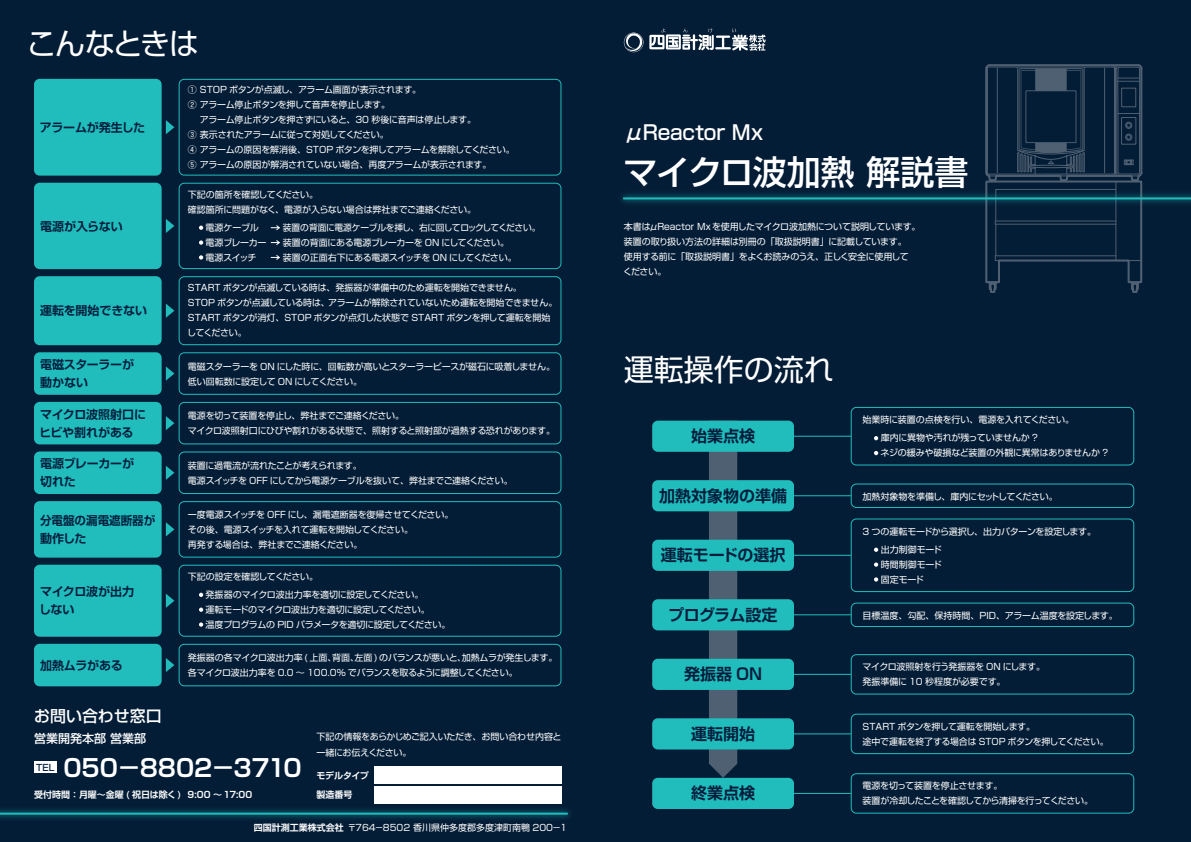
<style>
.page{position:relative;width:1191px;height:842px;background:#041d36}
.page>*{position:absolute;margin:0;border:0;box-sizing:border-box;transform-origin:0 0}
.t1{font:500 34px "Shin Go Pro";letter-spacing:-.015em;color:#fff}
.t2{font:30px "Shin Go Pro";color:#fff}
.t3{font:700 24px "Shin Go Pro De";letter-spacing:-.01em;color:#fff}
.t4{font:500 20px "Shin Go Pro";letter-spacing:-.005em;color:#fff}
.t5{font:700 16px "Shin Go Pro De";color:#021d3c}
.t6{font:500 16px "Shin Go Pro";color:#fff}
.t7{font:700 16px "Shin Go Pro De";letter-spacing:-.035em;color:#021d3c}
.t8{font:700 12px/18px "Shin Go Pro De";letter-spacing:-.005em;color:#021d3c}
.t9{font:700 12px/18px "Shin Go Pro De";letter-spacing:-.005em;color:#021d3c;scale:.96 1}
.t10{font:500 12px "Shin Go Pro";color:#fff}
.t11{font:9px/15px "Shin Go Pro";letter-spacing:-.03em;color:#fff}
.t12{font:9px/15px "Shin Go Pro";letter-spacing:-.01em;color:#fff}
.t13{font:9px "Shin Go Pro";color:#fff}
.t14{font:700 9px "Shin Go Pro De";letter-spacing:-.01em;color:#fff}
.t15{font:500 9px "Shin Go Pro";color:#021d3c}
.s1{font-family:"Shin Go Pro De";font-weight:700}
</style>
<div class="page">
<svg style="left:985px;top:64px;width:157px;height:229px"></svg>
<img style="left:621px;top:189px;width:570px;height:19px">
<hr style="left:624px;top:197px;width:567px;height:2px;background:#21bdbd">
<img style="left:0;top:809px;width:570px;height:10px">
<hr style="left:0;top:813px;width:567px;height:2px;background:#21bdbd">
<svg style="left:709px;top:452px;width:28px;height:326px;background:#4a5e6f"></svg>
<svg style="left:850px;top:407px;width:284px;height:58px"></svg>
<svg style="left:850px;top:518px;width:284px;height:74px"></svg>
<svg style="left:850px;top:603px;width:284px;height:24px"></svg>
<svg style="left:850px;top:483px;width:284px;height:25px"></svg>
<svg style="left:850px;top:714px;width:284px;height:40px"></svg>
<svg style="left:850px;top:773px;width:284px;height:41px"></svg>
<hr style="left:791px;top:436px;width:59px;height:1px;background:#21bdbd">
<hr style="left:791px;top:495px;width:59px;height:1px;background:#21bdbd">
<hr style="left:791px;top:555px;width:59px;height:1px;background:#21bdbd">
<hr style="left:791px;top:614px;width:59px;height:1px;background:#21bdbd">
<hr style="left:791px;top:733px;width:59px;height:1px;background:#21bdbd">
<hr style="left:791px;top:793px;width:59px;height:1px;background:#21bdbd">
<svg style="left:850px;top:654px;width:284px;height:40px"></svg>
<hr style="left:791px;top:674px;width:59px;height:1px;background:#21bdbd">
<div style="left:652px;top:421px;width:142px;height:31px;background:#21bdbd;border-radius:6px"></div>
<div style="left:652px;top:480px;width:142px;height:31px;background:#21bdbd;border-radius:6px"></div>
<div style="left:652px;top:540px;width:142px;height:31px;background:#21bdbd;border-radius:6px"></div>
<div style="left:652px;top:599px;width:142px;height:31px;background:#21bdbd;border-radius:6px"></div>
<div style="left:652px;top:659px;width:142px;height:31px;background:#21bdbd;border-radius:6px"></div>
<div style="left:652px;top:718px;width:142px;height:31px;background:#21bdbd;border-radius:6px"></div>
<div style="left:652px;top:778px;width:142px;height:31px;background:#21bdbd;border-radius:6px"></div>
<div style="left:34px;top:352px;width:128px;height:43px;background:#21bdbd;border-radius:6px"></div>
<svg style="left:166px;top:352px;width:395px;height:43px"></svg>
<div style="left:34px;top:402px;width:128px;height:42px;background:#21bdbd;border-radius:6px"></div>
<svg style="left:166px;top:402px;width:395px;height:42px"></svg>
<div style="left:34px;top:451px;width:128px;height:43px;background:#21bdbd;border-radius:6px"></div>
<svg style="left:166px;top:451px;width:395px;height:43px"></svg>
<div style="left:34px;top:644px;width:128px;height:42px;background:#21bdbd;border-radius:6px"></div>
<svg style="left:166px;top:644px;width:395px;height:42px"></svg>
<div style="left:34px;top:501px;width:128px;height:57px;background:#21bdbd;border-radius:6px"></div>
<svg style="left:166px;top:501px;width:395px;height:57px"></svg>
<div style="left:34px;top:276px;width:128px;height:69px;background:#21bdbd;border-radius:6px"></div>
<svg style="left:166px;top:276px;width:395px;height:69px"></svg>
<div style="left:34px;top:79px;width:128px;height:97px;background:#21bdbd;border-radius:6px"></div>
<svg style="left:166px;top:79px;width:395px;height:97px"></svg>
<div style="left:34px;top:565px;width:128px;height:72px;background:#21bdbd;border-radius:6px"></div>
<svg style="left:166px;top:565px;width:395px;height:72px"></svg>
<div style="left:34px;top:183px;width:128px;height:86px;background:#21bdbd;border-radius:6px"></div>
<svg style="left:166px;top:183px;width:395px;height:86px"></svg>
<div style="left:34px;top:762px;width:23px;height:11px;background:#fff"></div>
<div style="left:374px;top:766px;width:187px;height:17px;background:#fff"></div>
<div style="left:374px;top:786px;width:187px;height:17px;background:#fff"></div>
<svg style="left:649px;top:28px;width:116px;height:23px"></svg>
<svg style="left:624px;top:32px;width:19px;height:20px"></svg>
<h2 class="t2" style="left:27px;top:19px;width:174px">こんなときは</h2>
<h3 class="t8" style="left:40px;top:117px;width:107px">アラームが発生した</h3>
<p class="t11" style="left:188px;top:81px;width:328px">① STOP ボタンが点滅し、アラーム画面が表示されます。<br>② アラーム停止ボタンを押して音声を停止します。<br>　 アラーム停止ボタンを押さずにいると、30 秒後に音声は停止します。<br>③ 表示されたアラームに従って対処してください。<br>④ アラームの原因を解消後、STOP ボタンを押してアラームを解除してください。⑤ アラームの原因が解消されていない場合、再度アラームが表示されます。</p>
<p class="t11" style="left:188px;top:186px;width:290px">下記の箇所を確認してください。<br>確認箇所に問題がなく、電源が入らない場合は弊社までご連絡ください。</p>
<p class="t11" style="left:206px;top:219px;width:62px">電源ケーブル電源ブレーカー電源スイッチ</p>
<h3 class="t8" style="left:40px;top:216px;width:84px">電源が入らない</h3>
<p class="t11" style="left:283px;top:219px;width:259px">装置の背面に電源ケーブルを挿し、右に回してロックしてください。装置の背面にある電源ブレーカーを ON にしてください。<br>装置の正面右下にある電源スイッチを ON にしてください。</p>
<h3 class="t8" style="left:40px;top:300px;width:109px">運転を開始できない</h3>
<p class="t11" style="left:187px;top:279px;width:372px">START ボタンが点滅している時は、発振器が準備中のため運転を開始できません。<br>STOP ボタンが点滅している時は、アラームが解除されていないため運転を開始できません。START ボタンが消灯、STOP ボタンが点灯した状態で START ボタンを押して運転を開始してください。</p>
<h3 class="t8" style="left:40px;top:354px;width:96px">電磁スターラーが動かない</h3>
<p class="t11" style="left:188px;top:357px;width:369px">電磁スターラーを ON にした時に、回転数が高いとスターラーピースが磁石に吸着しません。低い回転数に設定して ON にしてください。</p>
<h3 class="t8" style="left:40px;top:404px;width:108px">マイクロ波照射口にヒビや割れがある</h3>
<p class="t11" style="left:188px;top:407px;width:369px">電源を切って装置を停止し、弊社までご連絡ください。<br>マイクロ波照射口にひびや割れがある状態で、照射すると照射部が過熱する恐れがあります。</p>
<h3 class="t8" style="left:40px;top:453px;width:96px">電源ブレーカーが切れた</h3>
<p class="t11" style="left:188px;top:457px;width:326px">装置に過電流が流れたことが考えられます。<br>電源スイッチを OFF にしてから電源ケーブルを抜いて、弊社までご連絡ください。</p>
<h3 class="t9" style="left:40px;top:510px;width:122px">分電盤の漏電遮断器が動作した</h3>
<p class="t11" style="left:188px;top:505px;width:267px">一度電源スイッチを OFF にし、漏電遮断器を復帰させてください。その後、電源スイッチを入れて運転を開始してください。<br>再発する場合は、弊社までご連絡ください。</p>
<h3 class="t8" style="left:39px;top:581px;width:97px">マイクロ波が出力しない</h3>
<p class="t11" style="left:206px;top:566px;width:219px;line-height:17.9px;text-indent:-18px">下記の設定を確認してください。<br>発振器のマイクロ波出力率を適切に設定してください。</p>
<p class="t11" style="left:206px;top:601px;width:246px">運転モードのマイクロ波出力を適切に設定してください。<br>温度プログラムの PID パラメータを適切に設定してください。</p>
<h3 class="t8" style="left:40px;top:655px;width:84px">加熱ムラがある</h3>
<p class="t11" style="left:188px;top:649px;width:371px">発振器の各マイクロ波出力率 ( 上面、背面、左面 ) のバランスが悪いと、加熱ムラが発生します。各マイクロ波出力率を 0.0 ～ 100.0% でバランスを取るように調整してください。</p>
<h3 class="t6" style="left:34px;top:703px;width:129px">お問い合わせ窓口</h3>
<h3 class="t10" style="left:34px;top:729px;width:113px">営業開発本部 営業部</h3>
<p class="t15" style="left:36px;top:760px;width:20px">TEL</p>
<h3 class="t3" style="left:63px;top:748px;width:240px">050－8802－3710</h3>
<p class="t14" style="left:34px;top:787px;width:220px">受付時間：月曜～金曜 ( 祝日は除く) 9:00 ～17:00</p>
<p class="t11" style="left:316px;top:728px;width:247px;line-height:15.8px">下記の情報をあらかじめご記入いただき、お問い合わせ内容と一緒にお伝えください。</p>
<p class="t14" style="left:316px;top:768px;width:54px">モデルタイプ</p>
<p class="t14" style="left:316px;top:787px;width:37px">製造番号</p>
<p class="t13" style="left:254px;top:820px;width:315px"><span class="s1">四国計測工業株式会社</span>〒764－8502 香川県仲多度郡多度津町南鴨 200－1</p>
<h3 class="t4" style="left:624px;top:116px;width:141px">μReactor Mx</h3>
<h1 class="t1" style="left:623px;top:144px;width:346px">マイクロ波加熱 解説書</h1>
<p class="t12" style="left:623px;top:218px;width:299px">本書はμReactor Mxを使用したマイクロ波加熱について説明しています。装置の取り扱い方法の詳細は別冊の「取扱説明書」に記載しています。<br>使用する前に「取扱説明書」をよくお読みのうえ、正しく安全に使用して<br>ください。</p>
<h2 class="t2" style="left:624px;top:345px;width:211px">運転操作の流れ</h2>
<h3 class="t5" style="left:691px;top:423px;width:65px">始業点検</h3>
<h3 class="t5" style="left:659px;top:483px;width:129px">加熱対象物の準備</h3>
<h3 class="t5" style="left:661px;top:542px;width:126px">運転モードの選択</h3>
<h3 class="t7" style="left:668px;top:602px;width:111px">プログラム設定</h3>
<h3 class="t5" style="left:684px;top:661px;width:80px">発振器 ON</h3>
<h3 class="t5" style="left:691px;top:721px;width:65px">運転開始</h3>
<h3 class="t5" style="left:691px;top:780px;width:65px">終業点検</h3>
<p class="t11" style="left:880px;top:409px;width:195px;line-height:18.5px;text-indent:-18px">始業時に装置の点検を行い、電源を入れてください。庫内に異物や汚れが残っていませんか ?</p>
<p class="t12" style="left:880px;top:444px;width:229px">ネジの緩みや破損など装置の外観に異常はありませんか ?</p>
<p class="t11" style="left:862px;top:488px;width:197px">加熱対象物を準備し、庫内にセットしてください。</p>
<p class="t11" style="left:880px;top:521px;width:217px;line-height:18.5px;text-indent:-18px">3 つの運転モードから選択し、出力パターンを設定します。出力制御モード</p>
<p class="t12" style="left:880px;top:556px;width:62px">時間制御モード固定モード</p>
<p class="t13" style="left:862px;top:608px;width:257px">目標温度、勾配、保持時間、PID、アラーム温度を設定します。</p>
<p class="t12" style="left:862px;top:658px;width:184px">マイクロ波照射を行う発振器を ON にします。発振準備に 10 秒程度が必要です。</p>
<p class="t11" style="left:862px;top:718px;width:248px">START ボタンを押して運転を開始します。<br>途中で運転を終了する場合は STOP ボタンを押してください。</p>
<p class="t11" style="left:862px;top:777px;width:232px">電源を切って装置を停止させます。<br>装置が冷却したことを確認してから清掃を行ってください。</p>
</div>
